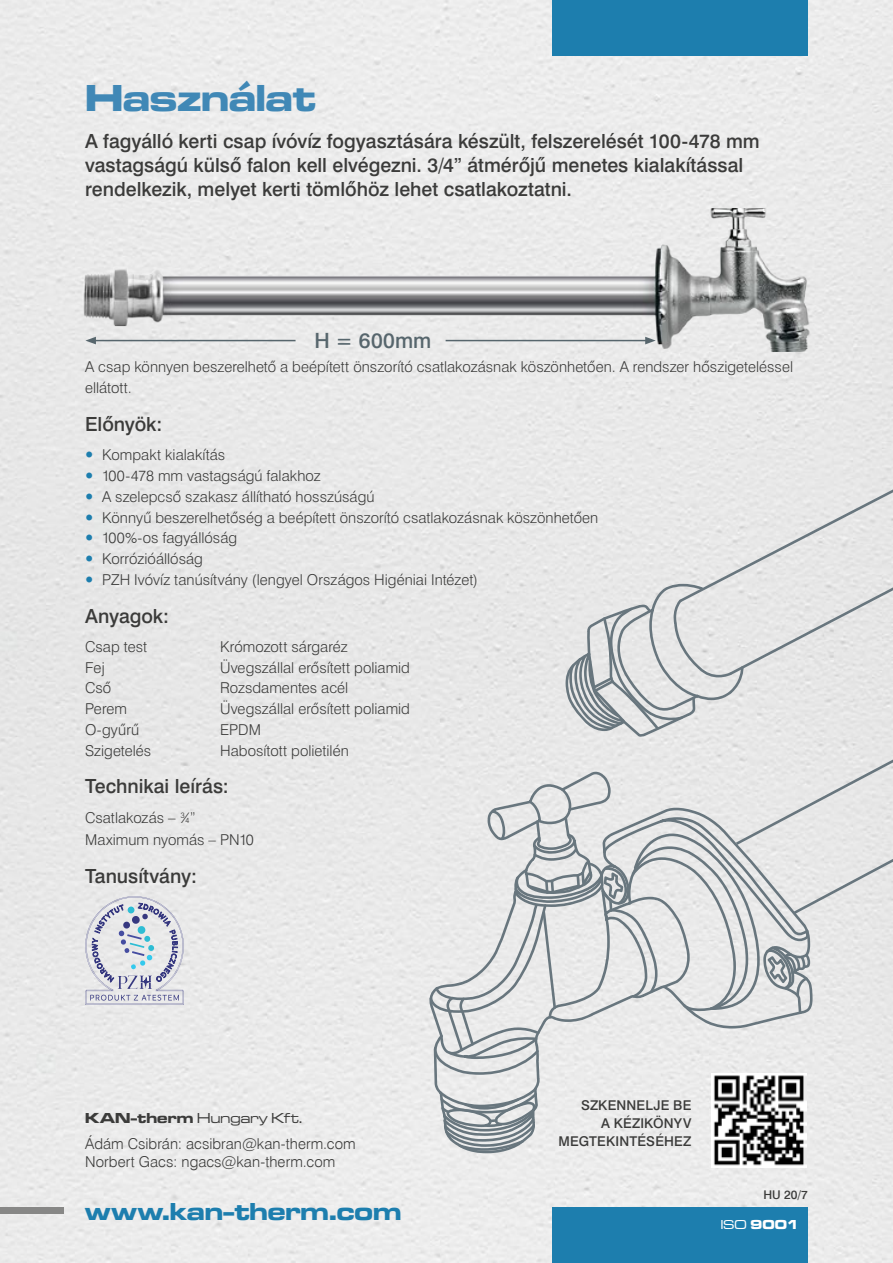
<style>
.page{position:relative;width:893px;height:1263px;background:#e9e9e9}
.page>*{position:absolute;margin:0;border:0;box-sizing:border-box;transform-origin:0 0}
.t1{font:39px "Microgramma D Bol Ext";letter-spacing:-.005em;color:#4088b6}
.t2{font:25.5px "Microgramma D Bol Ext";color:#1d7eae}
.t3{font:21px "Swis 721 Md EU";letter-spacing:.015em;color:#57666d}
.t4{font:19.5px/24px "Swiss 721 Md AT";color:#3b3b3a}
.t5{font:15px/20.7px "Swiss 721 Lt AT";letter-spacing:.005em;color:#3b3b3a}
.t6{font:15px/18px "Swis 721 Lt EU";letter-spacing:.005em;color:#3b3b3a}
.t7{font:15px "Microgramma D Med Ext";letter-spacing:.015em;color:#3b3b3a}
.t8{font:13.5px/18px "Swiss 721 Md AT";letter-spacing:.015em;color:#3b3b3a;text-align:right}
.t9{font:13.5px "Microgramma D Bol Ext";color:#fff}
.t10{font:12px "Swis 721 Md EU";color:#3b3b3a}
.s1{font-family:"Microgramma D Bol Ext"}
.s2{font-family:"Microgramma D Med Ext"}
</style>
<div class="page">
<img style="left:68px;top:208px;width:767px;height:144px">
<div style="left:553px;top:1208px;width:255px;height:55px;background:#1d7eae"></div>
<div style="left:553px;top:0;width:255px;height:55px;background:#1d7eae"></div>
<div style="left:429px;top:772px;width:383px;height:381px;background:#ebebeb"></div>
<svg style="left:439px;top:1088px;width:98px;height:63px;background:#b5bbbe"></svg>
<svg style="left:430px;top:759px;width:463px;height:316px;background:#dbdcdd"></svg>
<svg style="left:566px;top:489px;width:327px;height:248px;background:#dedfe0"></svg>
<div style="left:0;top:1208px;width:64px;height:6px;background:#878786"></div>
<svg style="left:85px;top:896px;width:99px;height:109px;background:#cdd0db"></svg>
<hr style="left:94px;top:340px;width:202px;height:1px;background:#57666d">
<svg style="left:85px;top:337px;width:11px;height:7px"></svg>
<hr style="left:446px;top:340px;width:201px;height:1px;background:#57666d">
<svg style="left:645px;top:337px;width:11px;height:7px"></svg>
<img style="left:712px;top:1073px;width:94px;height:95px">
<svg style="left:86px;top:452px;width:6px;height:6px"></svg>
<svg style="left:86px;top:473px;width:22px;height:9px"></svg>
<svg style="left:86px;top:493px;width:6px;height:6px"></svg>
<svg style="left:86px;top:514px;width:6px;height:6px"></svg>
<svg style="left:86px;top:535px;width:6px;height:6px"></svg>
<svg style="left:86px;top:556px;width:6px;height:5px"></svg>
<svg style="left:86px;top:576px;width:6px;height:6px"></svg>
<h1 class="t1" style="left:85px;top:72px;width:232px">Használat</h1>
<h3 class="t4" style="left:85px;top:129px;width:676px">A fagyálló kerti csap ívóvíz fogyasztására készült, felszerelését 100-478 mm vastagságú külső falon kell elvégezni. 3/4” átmérőjű menetes kialakítással rendelkezik, melyet kerti tömlőhöz lehet csatlakoztatni.</h3>
<h3 class="t3" style="left:314px;top:328px;width:118px">H = 600mm</h3>
<p class="t5" style="left:85px;top:355px;width:709px;line-height:21.6px">A csap könnyen beszerelhető a beépített önszorító csatlakozásnak köszönhetően. A rendszer hőszigeteléssel ellátott.</p>
<h3 class="t4" style="left:85px;top:412px;width:79px">Előnyök:</h3>
<p class="t5" style="left:102px;top:444px;width:498px">Kompakt kialakítás<br>100-478 mm vastagságú falakhoz<br>A szelepcső szakasz állítható hosszúságú<br>Könnyű beszerelhetőség a beépített önszorító csatlakozásnak köszönhetően 100%-os fagyállóság<br>Korrózióállóság<br>PZH Ivóvíz tanúsítvány (lengyel Országos Higéniai Intézet)</p>
<h3 class="t4" style="left:85px;top:604px;width:86px">Anyagok:</h3>
<p class="t5" style="left:85px;top:636px;width:64px">Csap test</p>
<p class="t5" style="left:220px;top:636px;width:129px">Krómozott sárgaréz</p>
<p class="t5" style="left:85px;top:657px;width:21px">Fej</p>
<p class="t5" style="left:220px;top:657px;width:191px">Üvegszállal erősített poliamid</p>
<p class="t5" style="left:85px;top:678px;width:28px">Cső</p>
<p class="t5" style="left:220px;top:678px;width:130px">Rozsdamentes acél</p>
<p class="t5" style="left:85px;top:698px;width:43px">Perem</p>
<p class="t5" style="left:220px;top:698px;width:191px">Üvegszállal erősített poliamid</p>
<p class="t5" style="left:85px;top:719px;width:56px">O-gyűrű</p>
<p class="t5" style="left:220px;top:719px;width:42px">EPDM</p>
<p class="t5" style="left:85px;top:740px;width:68px">Szigetelés</p>
<p class="t5" style="left:220px;top:740px;width:130px">Habosított polietilén</p>
<h3 class="t4" style="left:85px;top:775px;width:145px">Technikai leírás:</h3>
<p class="t5" style="left:85px;top:806px;width:170px;line-height:22.2px">Csatlakozás – ¾”<br>Maximum nyomás – PN10</p>
<h3 class="t4" style="left:85px;top:864px;width:113px">Tanusítvány:</h3>
<p class="t7" style="left:85px;top:1108px;width:219px"><span class="s1">KAN-therm</span> Hungary Kft.</p>
<p class="t6" style="left:85px;top:1135px;width:272px">Ádám Csibrán: acsibran@kan-therm.com<br>Norbert Gacs: ngacs@kan-therm.com</p>
<h2 class="t2" style="left:85px;top:1194px;width:318px">www.kan-therm.com</h2>
<p class="t8" style="left:559px;top:1096px;width:134px">SZKENNELJE BE<br>A KÉZIKÖNYV<br>MEGTEKINTÉSÉHEZ</p>
<p class="t10" style="left:763px;top:1187px;width:46px">HU 20/7</p>
<p class="t9" style="left:721px;top:1215px;width:80px"><span class="s2">ISO</span> 9001</p>
</div>
